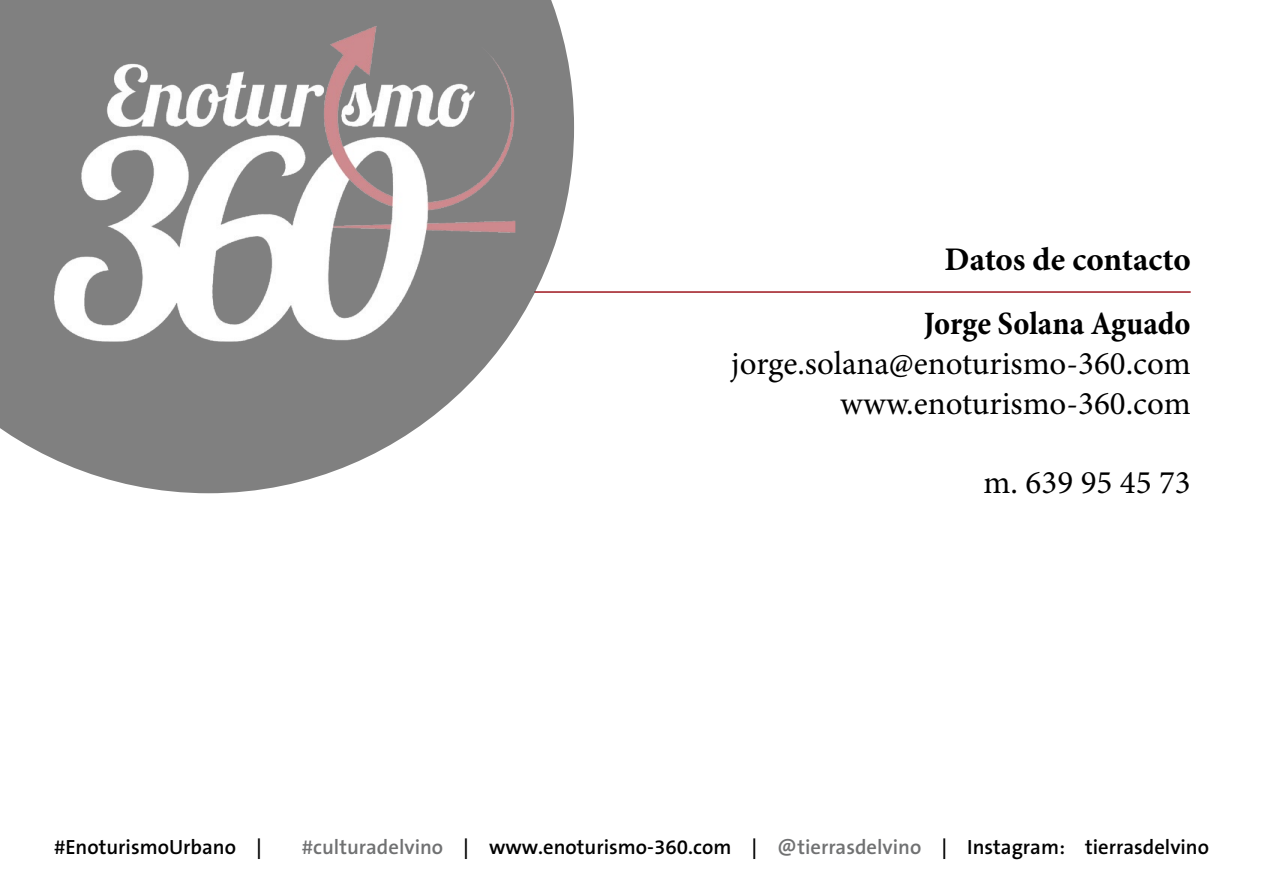
<style>
.page{position:relative;width:1263px;height:893px;background:#fff}
.page>*{position:absolute;margin:0;border:0;box-sizing:border-box;transform-origin:0 0}
.t1{font:33px "Minion Pro";color:#000}
.t2{font:700 condensed 33px "Minion Pro";color:#000}
.t3{font:700 33px "Minion Pro";color:#000}
.t4{font:600 20.7px "The Sans B6";color:#000}
.s1{color:#707172}
</style>
<div class="page">
<hr style="left:534px;top:291px;width:657px;height:2px;background:#9e161e">
<svg style="left:0;top:0;width:574px;height:493px;fill:#808080"></svg>
<img style="left:54px;top:26px;width:461px;height:316px">
<p class="t3" style="left:944px;top:236px;width:248px">Datos de contacto</p>
<p class="t2" style="left:924px;top:301px;width:268px">Jorge Solana Aguado</p>
<p class="t1" style="left:731px;top:341px;width:461px">jorge.solana@enoturismo-360.com</p>
<p class="t1" style="left:840px;top:381px;width:352px">www.enoturismo-360.com</p>
<p class="t1" style="left:983px;top:460px;width:209px">m. 639 95 45 73</p>
<p class="t4" style="left:54px;top:836px;width:209px">#EnoturismoUrbano |</p>
<p class="t4" style="left:302px;top:836px;width:909px"><span class="s1">#culturadelvino</span> | www.enoturismo-360.com | <span class="s1">@tierrasdelvino</span> | Instagram: tierrasdelvino</p>
</div>
